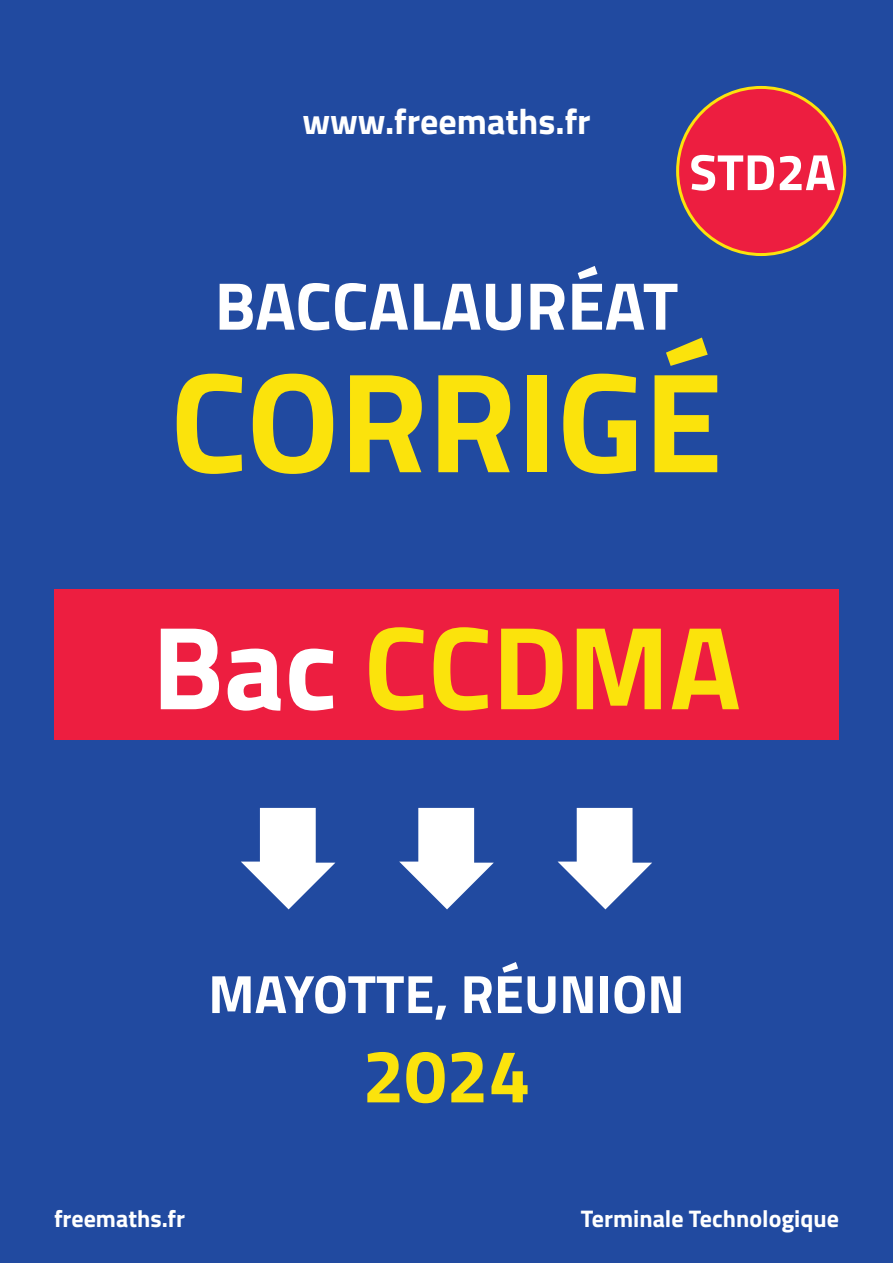
<style>
.page{position:relative;width:893px;height:1263px;background:#214aa0}
.page>*{position:absolute;margin:0;border:0;box-sizing:border-box;transform-origin:0 0}
.t1{font:700 142.5px "Titillium";color:#fbe30c}
.t2{font:700 118.5px "Titillium";color:#fbe30c}
.t3{font:700 75px "Titillium";color:#fbe30c}
.t4{font:700 67.5px "Titillium";color:#fff}
.t5{font:700 54px "Titillium";color:#fff}
.t6{font:700 51px "Titillium";color:#fff}
.t7{font:700 36px "Titillium";color:#fff}
.t8{font:700 24px "Titillium";color:#fff}
.s1{color:#fff}
</style>
<div class="page">
<svg style="left:241px;top:808px;width:94px;height:101px"></svg>
<svg style="left:399px;top:808px;width:95px;height:101px"></svg>
<svg style="left:558px;top:808px;width:94px;height:101px"></svg>
<div style="left:54px;top:589px;width:785px;height:151px;background:#ed1e40"></div>
<div style="left:678px;top:87px;width:167px;height:168px;background:#ed1e40;border-radius:50%"></div>
<h3 class="t7" style="left:302px;top:94px;width:290px">www.freemaths.fr</h3>
<h3 class="t6" style="left:689px;top:133px;width:148px">STD2A</h3>
<h3 class="t4" style="left:215px;top:254px;width:465px">BACCALAURÉAT</h3>
<h1 class="t1" style="left:170px;top:313px;width:554px">CORRIGÉ</h1>
<h2 class="t2" style="left:152px;top:577px;width:590px"><span class="s1">Bac</span> CCDMA</h2>
<p class="t5" style="left:208px;top:953px;width:478px">MAYOTTE, RÉUNION</p>
<h3 class="t3" style="left:362px;top:1019px;width:169px">2024</h3>
<p class="t8" style="left:54px;top:1200px;width:133px">freemaths.fr</p>
<p class="t8" style="left:581px;top:1200px;width:260px">Terminale Technologique</p>
</div>
